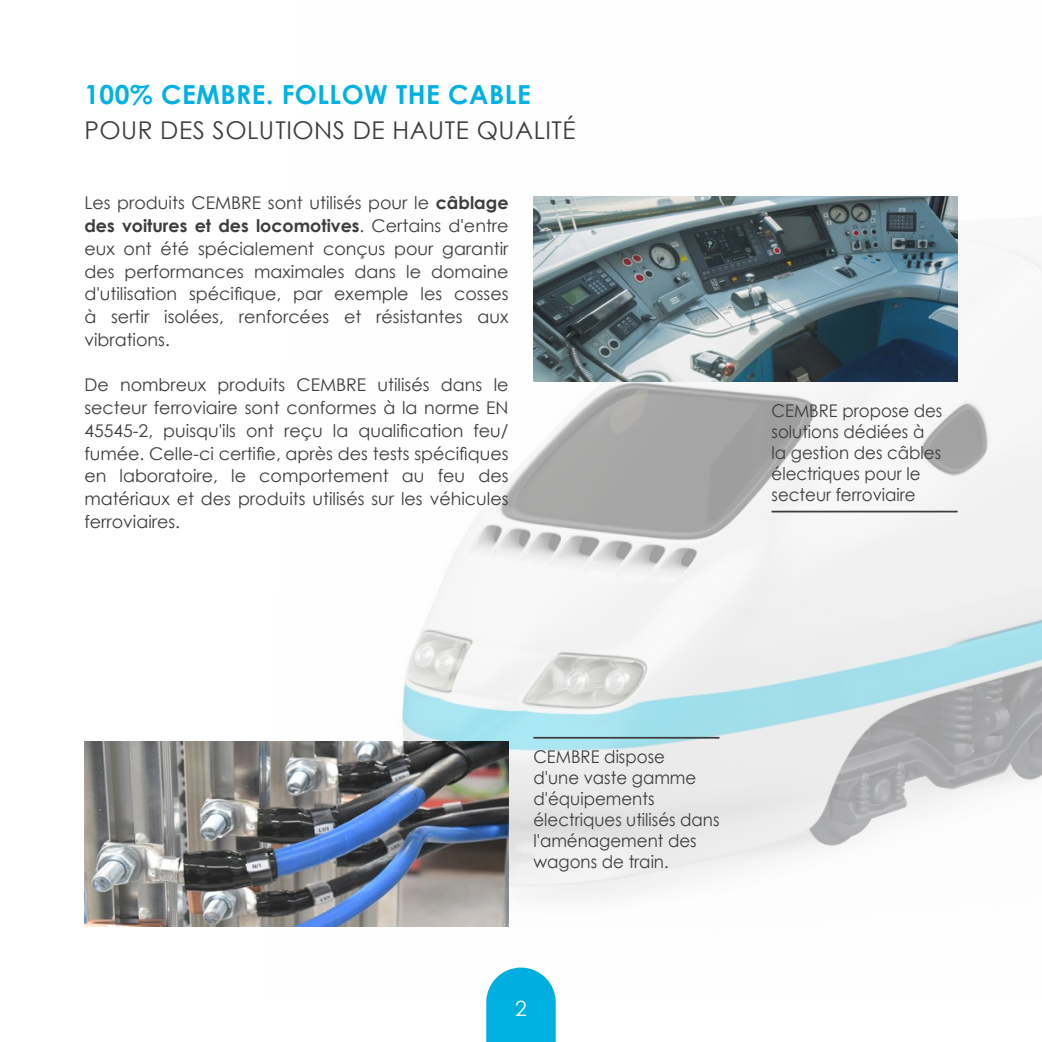
<style>
.page{position:relative;width:1042px;height:1042px;background:#fff}
.page>*{position:absolute;margin:0;border:0;box-sizing:border-box;transform-origin:0 0}
.t1{font:700 26.25px "Century Gothic";letter-spacing:.02em;color:#00b2e4}
.t2{font:24.5px "Century Gothic";letter-spacing:.02em;color:#3d3d3c}
.t3{font:21px "Century Gothic";color:#fff}
.t4{font:17.5px/22.8px "Century Gothic";color:#3d3d3c;text-align:justify}
.t5{font:17.5px/21px "Century Gothic";color:#3d3d3c;scale:.95 1}
.s1{font-weight:700}
</style>
<div class="page">
<div style="left:486px;top:996px;width:70px;height:46px;background:#00b0e1"></div>
<img style="left:264px;top:196px;width:778px;height:800px">
<img style="left:533px;top:196px;width:424px;height:185px">
<hr style="left:771px;top:511px;width:186px;height:1px;background:#3d3d3c">
<hr style="left:533px;top:737px;width:186px;height:1px;background:#3d3d3c">
<img style="left:84px;top:741px;width:424px;height:185px">
<h1 class="t1" style="left:84px;top:75px;width:448px">100% CEMBRE. FOLLOW THE CABLE</h1>
<h2 class="t2" style="left:84px;top:113px;width:493px">POUR DES SOLUTIONS DE HAUTE QUALITÉ</h2>
<p class="t4" style="left:84px;top:191px;width:426px">Les produits CEMBRE sont utilisés pour le <span class="s1">câblage des voitures et des locomotives</span>. Certains d'entre eux ont été spécialement conçus pour garantir des performances maximales dans le domaine d'utilisation spécifique, par exemple les cosses à sertir isolées, renforcées et résistantes aux vibrations.</p>
<p class="t4" style="left:84px;top:373px;width:426px">De nombreux produits CEMBRE utilisés dans le secteur ferroviaire sont conformes à la norme EN 45545-2, puisqu'ils ont reçu la qualification feu/ fumée. Celle-ci certifie, après des tests spécifiques en laboratoire, le comportement au feu des matériaux et des produits utilisés sur les véhicules ferroviaires.</p>
<p class="t5" style="left:771px;top:400px;width:181px">CEMBRE propose des solutions dédiées à la gestion des câbles électriques pour le secteur ferroviaire</p>
<p class="t5" style="left:533px;top:746px;width:197px">CEMBRE dispose<br>d'une vaste gamme d'équipements électriques utilisés dans l'aménagement des wagons de train.</p>
<p class="t3" style="left:515px;top:993px;width:13px">2</p>
</div>
